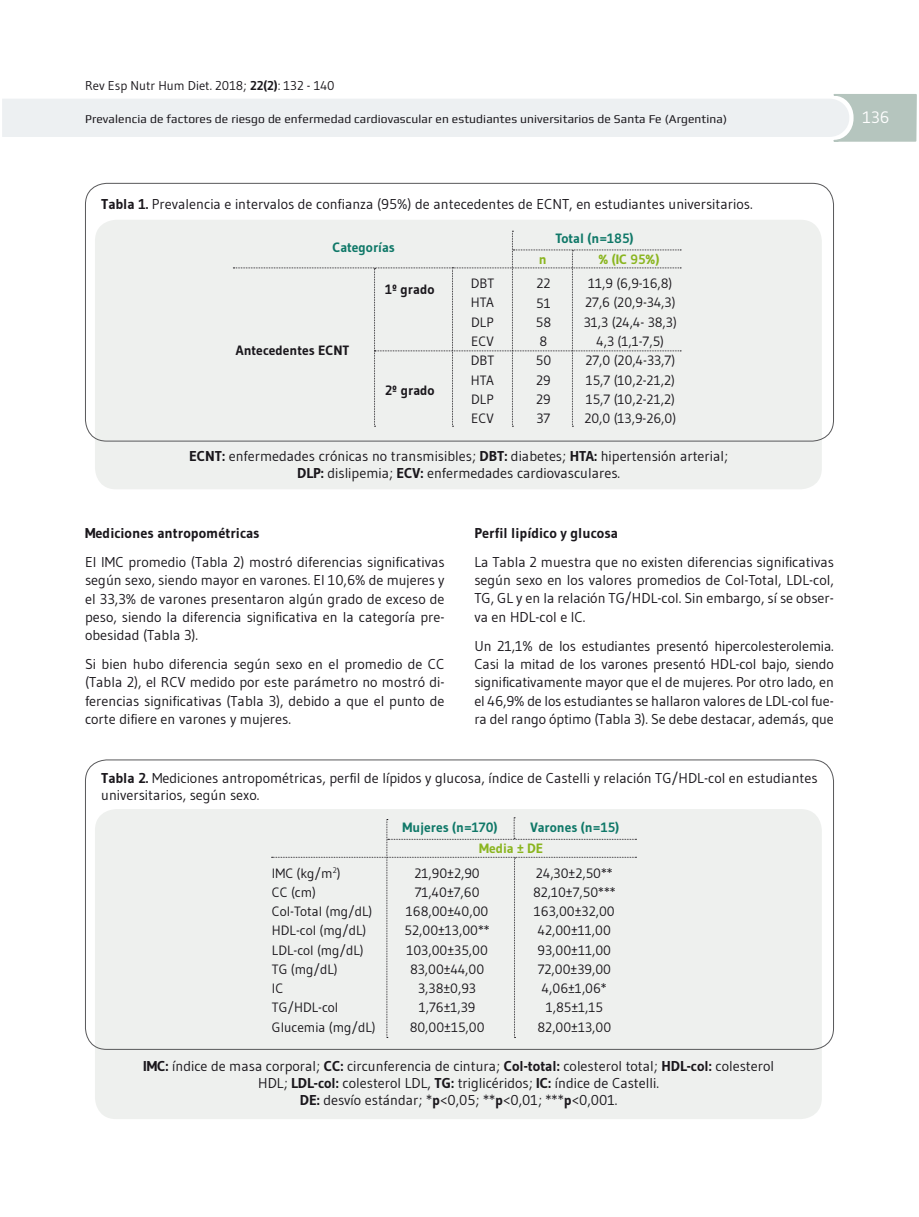
<style>
.page{position:relative;width:919px;height:1217px;background:#fff}
.page>*{position:absolute;margin:0;border:0;box-sizing:border-box;transform-origin:0 0}
.t1{font:16.5px "Gudea";color:#fff}
.t2{font:14.25px/18.3px "Gudea";color:#1a171c;text-align:justify}
.t3{font:700 14.25px "Gudea";color:#1a171c}
.t4{font:13.5px/19.2px "Gudea";color:#1a171c;text-align:center}
.t5{font:700 13.5px "Gudea";color:#0f7868}
.t6{font:700 13.5px "Gudea";color:#1a171c}
.t7{font:700 13.5px "Gudea";color:#8ab51f}
.t8{font:12.75px "Gudea";color:#1a171c}
.t9{font:12px "Play";letter-spacing:.01em;color:#1a171c}
.s1{font-weight:700}
</style>
<div class="page">
<svg style="left:2px;top:94px;width:915px;height:48px"></svg>
<div style="left:95px;top:220px;width:726px;height:269px;background:#eef0ee;border-radius:21px"></div>
<svg style="left:233px;top:231px;width:448px;height:196px"></svg>
<div style="left:95px;top:808px;width:726px;height:310px;background:#eef0ee;border-radius:21px"></div>
<svg style="left:271px;top:817px;width:365px;height:220px"></svg>
<p class="t8" style="left:85px;top:78px;width:251px">Rev Esp Nutr Hum Diet. 2018; <span class="s1">22(2)</span>: 132 - 140</p>
<p class="t9" style="left:85px;top:112px;width:643px">Prevalencia de factores de riesgo de enfermedad cardiovascular en estudiantes universitarios de Santa Fe (Argentina)</p>
<p class="t1" style="left:862px;top:107px;width:28px">136</p>
<p class="t2" style="left:101px;top:194px;width:652px"><span class="s1">Tabla 1.</span> Prevalencia e intervalos de confianza (95%) de antecedentes de ECNT, en estudiantes universitarios.</p>
<p class="t5" style="left:332px;top:239px;width:64px">Categorías</p>
<p class="t6" style="left:236px;top:342px;width:115px">Antecedentes ECNT</p>
<p class="t6" style="left:385px;top:281px;width:51px">1º grado</p>
<p class="t6" style="left:385px;top:381px;width:51px">2º grado</p>
<p class="t5" style="left:555px;top:230px;width:80px">Total (n=185)</p>
<p class="t7" style="left:539px;top:250px;width:9px">n</p>
<p class="t7" style="left:598px;top:250px;width:63px">% (IC 95%)</p>
<p class="t4" style="left:470px;top:273px;width:25px;text-align:justify">DBT HTA DLP ECV DBT HTA DLP ECV</p>
<p class="t4" style="left:583px;top:273px;width:95px">11,9 (6,9-16,8)<br>27,6 (20,9-34,3)<br>31,3 (24,4- 38,3)<br>4,3 (1,1-7,5)<br>27,0 (20,4-33,7)<br>15,7 (10,2-21,2)<br>15,7 (10,2-21,2)<br>20,0 (13,9-26,0)</p>
<p class="t4" style="left:535px;top:273px;width:17px;text-align:left">22<br>51<br>58<br>8<br>50<br>29<br>29<br>37</p>
<p class="t2" style="left:189px;top:447px;width:540px;line-height:17.1px;text-align:center"><span class="s1">ECNT:</span> enfermedades crónicas no transmisibles; <span class="s1">DBT:</span> diabetes; <span class="s1">HTA:</span> hipertensión arterial;<br><span class="s1">DLP:</span> dislipemia; <span class="s1">ECV:</span> enfermedades cardiovasculares.</p>
<p class="t3" style="left:85px;top:524px;width:176px">Mediciones antropométricas</p>
<p class="t2" style="left:85px;top:552px;width:361px">El IMC promedio (Tabla 2) mostró diferencias significativas según sexo, siendo mayor en varones. El 10,6% de mujeres y el 33,3% de varones presentaron algún grado de exceso de peso, siendo la diferencia significativa en la categoría pre&shy;obesidad (Tabla 3).</p>
<p class="t2" style="left:85px;top:654px;width:361px">Si bien hubo diferencia según sexo en el promedio de CC (Tabla 2), el RCV medido por este parámetro no mostró di&shy;ferencias significativas (Tabla 3), debido a que el punto de corte difiere en varones y mujeres.</p>
<p class="t3" style="left:474px;top:524px;width:145px">Perfil lipídico y glucosa</p>
<p class="t2" style="left:474px;top:552px;width:361px">La Tabla 2 muestra que no existen diferencias significativas según sexo en los valores promedios de Col-Total, LDL-col, TG, GL y en la relación TG/HDL-col. Sin embargo, sí se obser&shy;va en HDL-col e IC.</p>
<p class="t2" style="left:474px;top:636px;width:361px">Un 21,1% de los estudiantes presentó hipercolesterolemia.<br>Casi la mitad de los varones presentó HDL-col bajo, siendo significativamente mayor que el de mujeres. Por otro lado, en el 46,9% de los estudiantes se hallaron valores de LDL-col fue&shy;ra del rango óptimo (Tabla 3). Se debe destacar, además, que</p>
<p class="t2" style="left:101px;top:769px;width:717px;line-height:17.1px"><span class="s1">Tabla 2.</span> Mediciones antropométricas, perfil de lípidos y glucosa, índice de Castelli y relación TG/HDL-col en estudiantes universitarios, según sexo.</p>
<p class="t5" style="left:402px;top:819px;width:96px">Mujeres (n=170)</p>
<p class="t5" style="left:530px;top:819px;width:90px">Varones (n=15)</p>
<p class="t7" style="left:479px;top:839px;width:66px">Media ± DE</p>
<p class="t4" style="left:404px;top:862px;width:87px">21,90±2,90<br>71,40±7,60<br>168,00±40,00<br>52,00±13,00**<br>103,00±35,00<br>83,00±44,00<br>3,38±0,93<br>1,76±1,39<br>80,00±15,00</p>
<p class="t4" style="left:272px;top:862px;width:105px;text-align:left">IMC (kg/m<sup>2</sup>)<br>CC (cm)<br>Col-Total (mg/dL)<br>HDL-col (mg/dL)<br>LDL-col (mg/dL)<br>TG (mg/dL)<br>IC<br>TG/HDL-col<br>Glucemia (mg/dL)</p>
<p class="t4" style="left:533px;top:862px;width:84px">24,30±2,50**<br>82,10±7,50***<br>163,00±32,00<br>42,00±11,00<br>93,00±11,00<br>72,00±39,00<br>4,06±1,06*<br>1,85±1,15<br>82,00±13,00</p>
<p class="t2" style="left:143px;top:1056px;width:632px;line-height:17.1px;text-align:center"><span class="s1">IMC:</span> índice de masa corporal; <span class="s1">CC:</span> circunferencia de cintura; <span class="s1">Col-total:</span> colesterol total; <span class="s1">HDL-col:</span> colesterol<br>HDL; <span class="s1">LDL-col:</span> colesterol LDL, <span class="s1">TG:</span> triglicéridos; <span class="s1">IC:</span> índice de Castelli.<br><span class="s1">DE:</span> desvío estándar; *<span class="s1">p</span>&lt;0,05; **<span class="s1">p</span>&lt;0,01; ***<span class="s1">p</span>&lt;0,001.</p>
</div>
